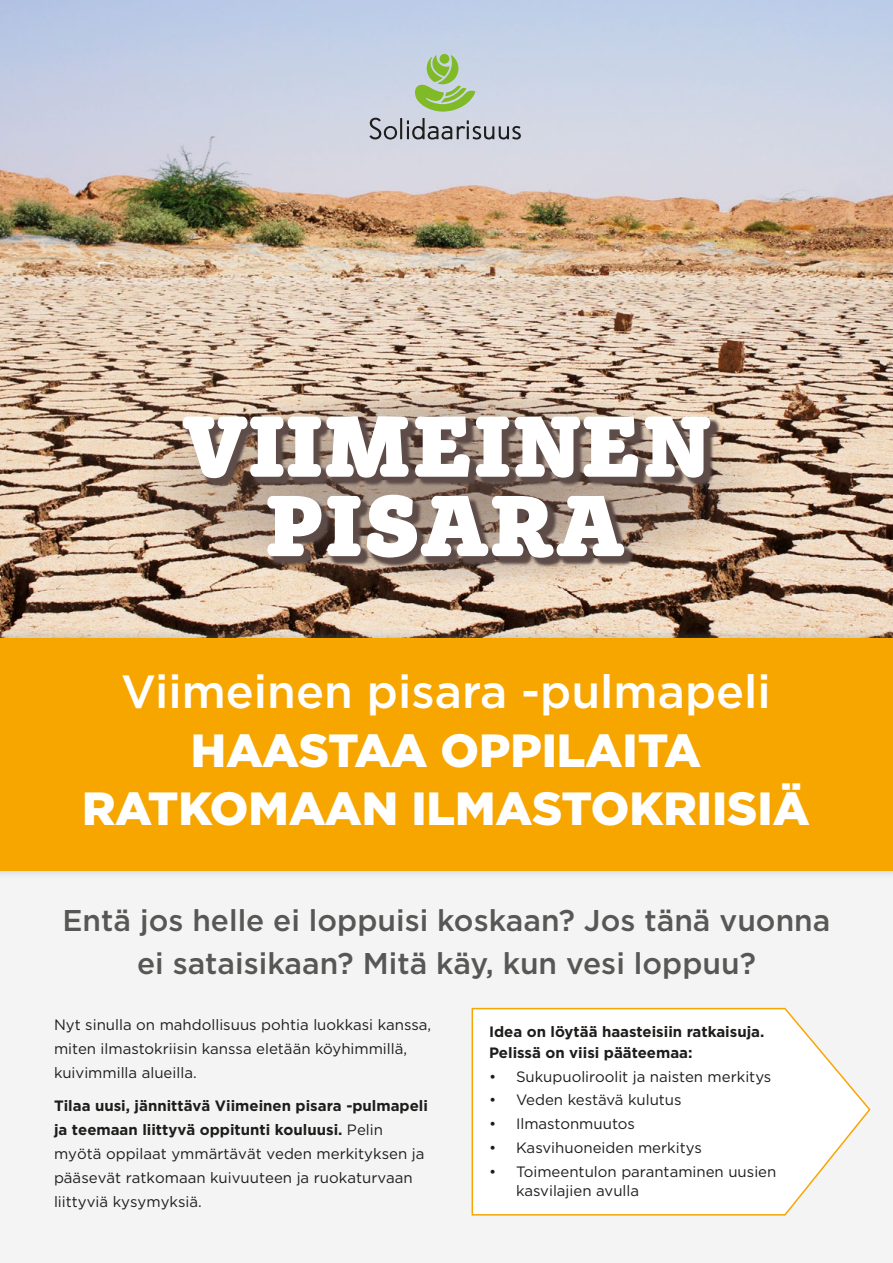
<style>
.page{position:relative;width:893px;height:1263px;background:#fff}
.page>*{position:absolute;margin:0;border:0;box-sizing:border-box;transform-origin:0 0}
.t1{font:900 88.5px/79.3px "Suhmo OT";letter-spacing:.02em;color:#fff;text-align:center}
.t2{font:900 46.5px/58.5px "Gotham";color:#fff;text-align:center}
.t3{font:500 46.5px "Gotham";color:#fff}
.t4{font:500 30px/43.3px "Gotham";color:#575756;text-align:center}
.t5{font:15px/24px "Gotham";color:#1d1d1b}
.t6{font:700 15px/21px "Gotham";color:#1d1d1b}
.s1{font-weight:700}
</style>
<div class="page">
<img style="left:0;top:0;width:893px;height:629px">
<svg style="left:125px;top:387px;width:645px;height:200px;background:#b8a18e"></svg>
<img style="left:0;top:214px;width:82px;height:415px">
<div style="left:0;top:872px;width:893px;height:391px;background:#f4f4f4"></div>
<div style="left:0;top:629px;width:893px;height:251px;background:#6697b1;opacity:.37"></div>
<div style="left:0;top:638px;width:893px;height:233px;background:#f7a600"></div>
<svg style="left:184px;top:419px;width:536px;height:148px;background:#7d695f"></svg>
<svg style="left:471px;top:1007px;width:400px;height:209px"></svg>
<svg style="left:414px;top:55px;width:61px;height:57px;background:#aac892"></svg>
<svg style="left:369px;top:118px;width:28px;height:22px"></svg>
<hr style="left:400px;top:118px;width:2px;height:21px;background:#1d1d1b">
<svg style="left:407px;top:118px;width:114px;height:22px;background:#a7aab3"></svg>
<h1 class="t1" style="left:181px;top:406px;width:531px">VIIMEINEN<br>PISARA</h1>
<h2 class="t3" style="left:121px;top:661px;width:651px">Viimeinen pisara -pulmapeli</h2>
<h2 class="t2" style="left:82px;top:720px;width:729px">HAASTAA OPPILAITA<br>RATKOMAAN ILMASTOKRIISIÄ</h2>
<h3 class="t4" style="left:63px;top:898px;width:769px">Entä jos helle ei loppuisi koskaan? Jos tänä vuonna ei sataisikaan? Mitä käy, kun vesi loppuu?</h3>
<p class="t5" style="left:54px;top:1013px;width:379px">Nyt sinulla on mahdollisuus pohtia luokkasi kanssa, miten ilmastokriisin kanssa eletään köyhimmillä, kuivimmilla alueilla.</p>
<p class="t5" style="left:54px;top:1093px;width:375px"><span class="s1">Tilaa uusi, jännittävä Viimeinen pisara -pulmapeli ja teemaan liittyvä oppitunti</span> <span class="s1">kouluusi</span><span class="s1">.</span> Pelin myötä oppilaat ymmärtävät veden merkityksen ja pääsevät ratkomaan kuivuuteen ja ruokaturvaan liittyviä kysymyksiä.</p>
<p class="t6" style="left:489px;top:1021px;width:277px">Idea on löytää haasteisiin ratkaisuja.<br>Pelissä on viisi pääteemaa:</p>
<p class="t5" style="left:489px;top:1064px;width:284px">• Sukupuoliroolit ja naisten merkitys</p>
<p class="t5" style="left:489px;top:1088px;width:194px">• Veden kestävä kulutus</p>
<p class="t5" style="left:489px;top:1111px;width:147px">• Ilmastonmuutos</p>
<p class="t5" style="left:489px;top:1135px;width:214px">• Kasvihuoneiden merkitys</p>
<p class="t5" style="left:516px;top:1161px;width:262px;line-height:19.5px;text-indent:-27px">• Toimeentulon parantaminen uusien kasvilajien avulla</p>
</div>
